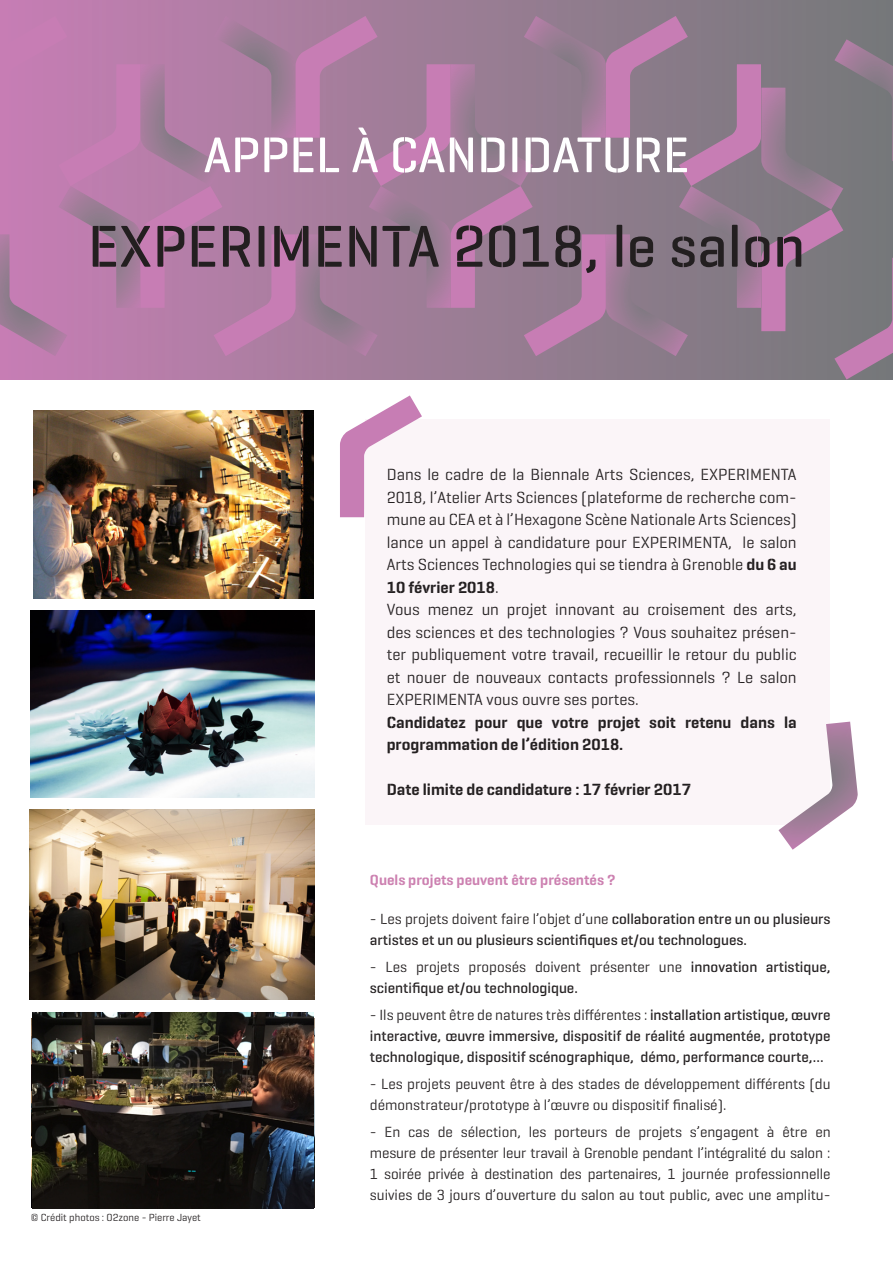
<style>
.page{position:relative;width:893px;height:1263px;background:#fff}
.page>*{position:absolute;margin:0;border:0;box-sizing:border-box;transform-origin:0 0}
.t1{font:500 60px "Geogrotesque Stencil A";color:#231f20}
.t2{font:500 51px "Geogrotesque Stencil A";color:#fff}
.t3{font:16.5px/22.5px "Geogrotesque Stencil A";color:#231f20}
.t4{font:600 16.5px/22.5px "Geogrotesque Stencil A";color:#231f20}
.t5{font:500 16.5px/24px "TSTARPRO";color:#231f20}
.t6{font:500 15px/21px "Geogrotesque Stencil A";color:#231f20}
.t7{font:15px/21px "Geogrotesque Stencil A";color:#231f20}
.t8{font:600 15px "Geogrotesque Stencil A";color:#cc80b0}
.t9{font:10.5px "Geogrotesque Stencil A";color:#231f20}
.s1{font-weight:600}
.s2{font-weight:400}
</style>
<div class="page">
<div style="left:365px;top:420px;width:464px;height:405px;background:#fbf5f8"></div>
<div style="left:0;top:0;width:893px;height:379px;background:linear-gradient(to right,#c67fb4,#747979)"></div>
<svg style="left:0;top:16px;width:893px;height:363px;background:#a17c99"></svg>
<svg style="left:340px;top:395px;width:82px;height:122px"></svg>
<svg style="left:778px;top:722px;width:80px;height:128px"></svg>
<img style="left:29px;top:810px;width:286px;height:190px">
<img style="left:31px;top:610px;width:284px;height:187px">
<img style="left:33px;top:1012px;width:281px;height:197px">
<img style="left:34px;top:411px;width:280px;height:187px">
<h2 class="t2" style="left:204px;top:123px;width:487px">APPEL À CANDIDATURE</h2>
<h1 class="t1" style="left:88px;top:209px;width:719px">EXPERIMENTA 2018, le salon</h1>
<p class="t3" style="left:387px;top:463px;width:411px">Dans le cadre de la Biennale Arts Sciences, EXPERIMENTA 2018, l’Atelier Arts Sciences (plateforme de recherche com&shy;mune au CEA et à l’Hexagone Scène Nationale Arts Sciences) lance un appel à candidature pour EXPERIMENTA, le salon Arts Sciences Technologies qui se tiendra à Grenoble <span class="s1">du 6 au 10 février 2018</span>.<br>Vous menez un projet innovant au croisement des arts, des sciences et des technologies ? Vous souhaitez présen&shy;ter publiquement votre travail, recueillir le retour du public et nouer de nouveaux contacts professionnels ? Le salon EXPERIMENTA vous ouvre ses portes.</p>
<p class="t4" style="left:387px;top:711px;width:411px">Candidatez pour que votre projet soit retenu dans la programmation de l’édition 2018.</p>
<p class="t4" style="left:387px;top:778px;width:306px">Date limite de candidature : 17 février 2017</p>
<p class="t9" style="left:31px;top:1211px;width:172px">© Crédit photos : O2zone - Pierre Jayet</p>
<p class="t8" style="left:370px;top:871px;width:247px">Quels projets peuvent être présentés ?</p>
<p class="t6" style="left:370px;top:908px;width:462px"><span class="s2">- Les projets doivent faire l’objet d’une</span> collaboration entre un ou plusieurs artistes et un ou plusieurs scientifiques et/ou technologues.</p>
<p class="t6" style="left:370px;top:956px;width:462px"><span class="s2">- Les projets proposés doivent présenter une</span> innovation artistique, scientifique et/ou technologique.</p>
<p class="t6" style="left:370px;top:1004px;width:462px;text-align:justify"><span class="s2">- Ils peuvent être de natures très différentes :</span> installation artistique, œuvre interactive, œuvre immersive, dispositif de réalité augmentée, prototype technologique, dispositif scénographique, démo, performance courte,…</p>
<p class="t7" style="left:370px;top:1073px;width:462px">- Les projets peuvent être à des stades de développement différents (du démonstrateur/prototype à l’œuvre ou dispositif finalisé).</p>
<p class="t7" style="left:370px;top:1121px;width:462px;text-align:justify">- En cas de sélection, les porteurs de projets s’engagent à être en mesure de présenter leur travail à Grenoble pendant l’intégralité du salon :<br>1 soirée privée à destination des partenaires, 1 journée professionnelle suivies de 3 jours d’ouverture du salon au tout public, avec une amplitu-</p>
<p class="t5" style="left:340px;top:1155px;width:521px">marie.brocca@cea.fr - 06.76.28.65.63 / 04 38 78 22 24.<br>Maison de l’Innovation Ouverte – 29 rue Felix Esclangon – 38000 Grenoble.</p>
</div>
